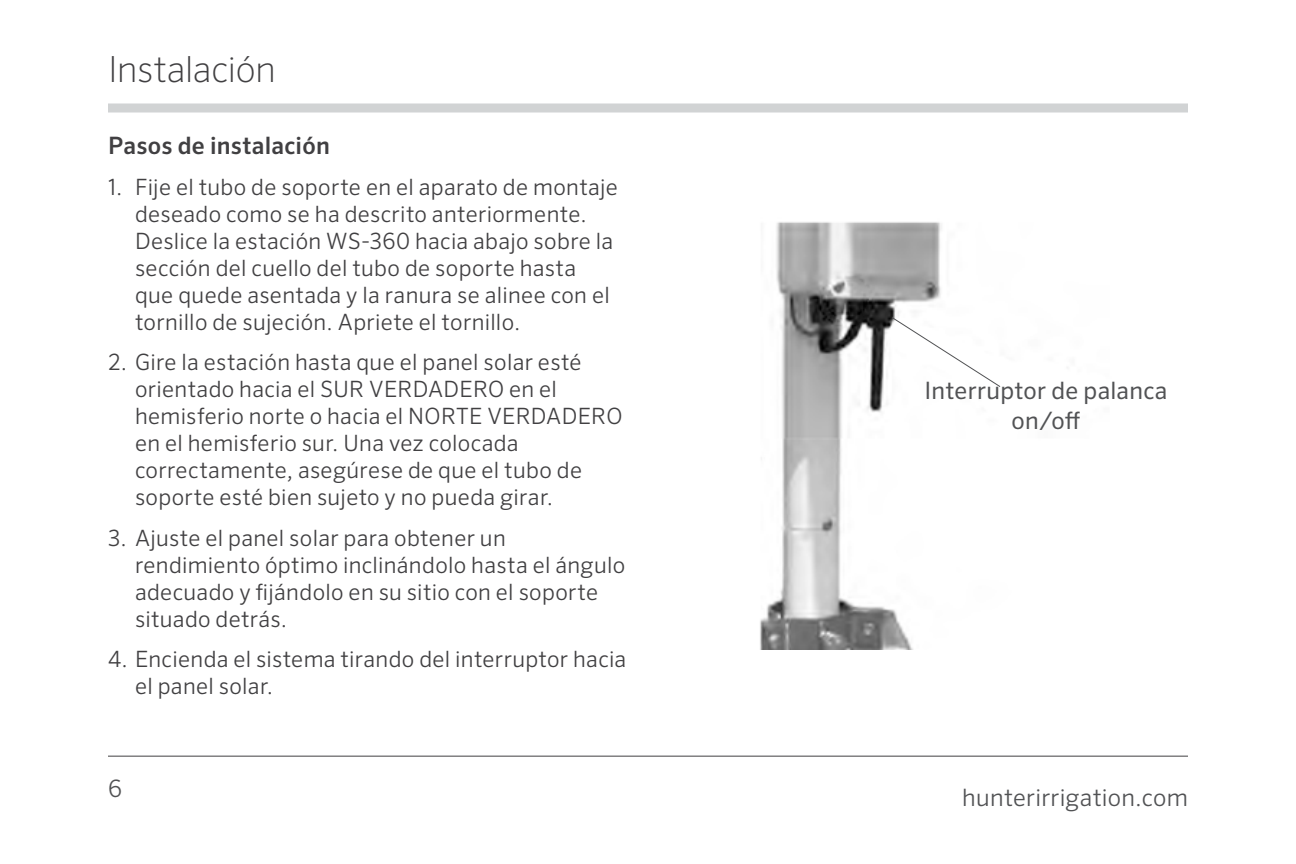
<style>
.page{position:relative;width:1296px;height:864px;background:#fff}
.page>*{position:absolute;margin:0;border:0;box-sizing:border-box;transform-origin:0 0}
.t1{font:200 36px "Sero Pro";letter-spacing:-.01em;color:#414042}
.t2{font:24px/30px "Sero Pro";letter-spacing:.015em;color:#515254;text-align:center}
.t3{font:300 24px "Sero Pro";letter-spacing:.01em;color:#515254}
.t4{font:500 24px "Sero Pro";letter-spacing:.01em;color:#414042}
.t5{font:300 22.5px/27px "Sero Pro";letter-spacing:.015em;color:#414042}
</style>
<div class="page">
<div style="left:108px;top:104px;width:1080px;height:8px;background:#d1d3d4"></div>
<hr style="left:108px;top:756px;width:1080px;height:1px;background:#414042">
<img style="left:760px;top:222px;width:182px;height:428px">
<svg style="left:891px;top:316px;width:110px;height:72px"></svg>
<h1 class="t1" style="left:108px;top:48px;width:169px">Instalación</h1>
<p class="t4" style="left:108px;top:131px;width:223px">Pasos de instalación</p>
<p class="t5" style="left:135px;top:173px;width:485px;text-indent:-27px">1. Fije el tubo de soporte en el aparato de montaje deseado como se ha descrito anteriormente.<br>Deslice la estación WS-360 hacia abajo sobre la sección del cuello del tubo de soporte hasta que quede asentada y la ranura se alinee con el tornillo de sujeción. Apriete el tornillo.</p>
<p class="t5" style="left:135px;top:348px;width:489px;text-indent:-27px">2. Gire la estación hasta que el panel solar esté orientado hacia el SUR VERDADERO en el hemisferio norte o hacia el NORTE VERDADERO en el hemisferio sur. Una vez colocada correctamente, asegúrese de que el tubo de soporte esté bien sujeto y no pueda girar.</p>
<p class="t5" style="left:135px;top:524px;width:492px;text-indent:-27px">3. Ajuste el panel solar para obtener un rendimiento óptimo inclinándolo hasta el ángulo adecuado y fijándolo en su sitio con el soporte situado detrás.</p>
<p class="t5" style="left:135px;top:645px;width:493px;text-indent:-27px">4. Encienda el sistema tirando del interruptor hacia el panel solar.</p>
<p class="t3" style="left:108px;top:774px;width:15px">6</p>
<p class="t2" style="left:924px;top:375px;width:244px">Interruptor de palanca on/off</p>
<p class="t3" style="left:962px;top:783px;width:227px">hunterirrigation.com</p>
</div>
